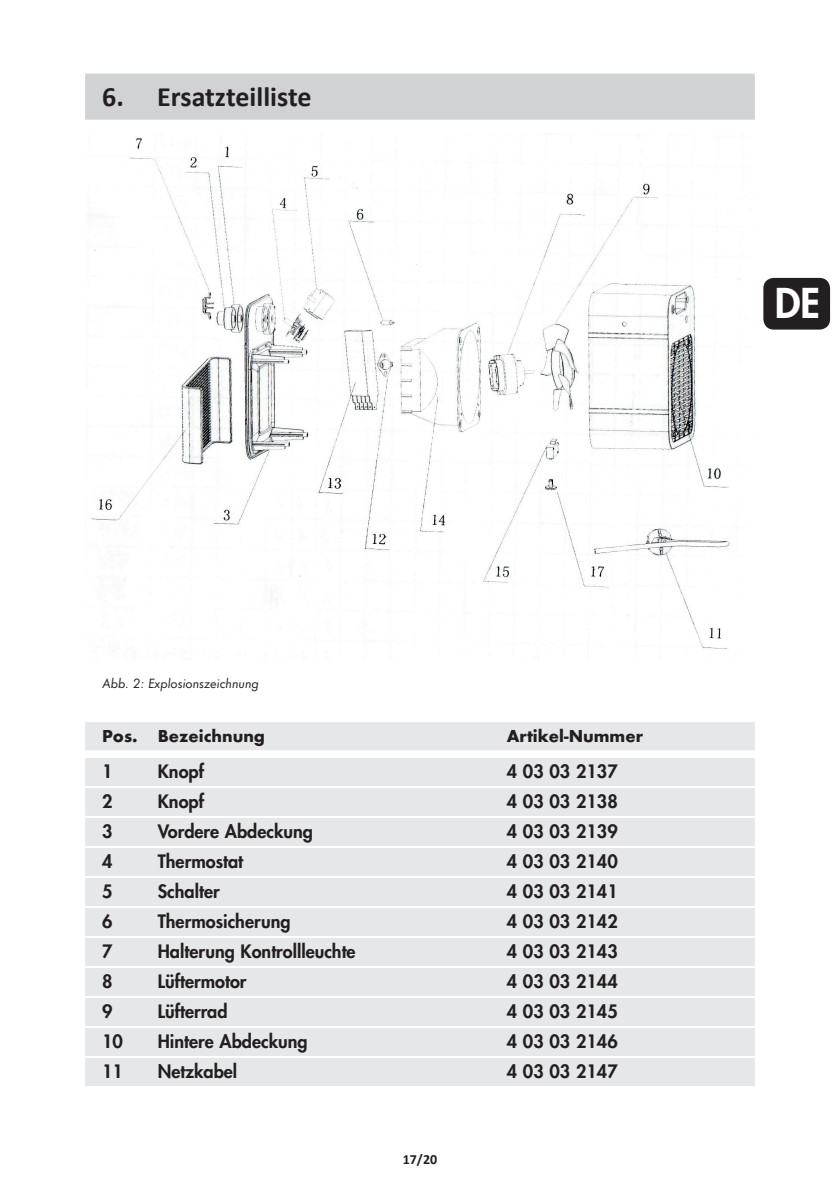
<style>
.page{position:relative;width:840px;height:1191px;background:#fff}
.page>*{position:absolute;margin:0;border:0;box-sizing:border-box;transform-origin:0 0}
.t1{font:800 40px "Futura";color:#fff}
.t2{font:700 28px "Calibri";color:#231f20}
.t3{font:800 18px "Futura";color:#231f20}
.t4{font:700 18px "Futura T";color:#231f20}
.t5{font:italic 14px "Futura T";color:#231f20}
.t6{font:700 14px "Calibri";color:#231f20}
</style>
<div class="page">
<div style="left:765px;top:280px;width:62px;height:47px;background:#231f20;border-radius:9px"></div>
<div style="left:763px;top:278px;width:66px;height:51px;border:4px solid #231f20;border-radius:9px"></div>
<div style="left:85px;top:74px;width:669px;height:46px;background:#d1d2d4"></div>
<div style="left:85px;top:722px;width:669px;height:28px;background:#e6e7e9"></div>
<div style="left:85px;top:758px;width:669px;height:28px;background:#e6e7e9"></div>
<div style="left:85px;top:788px;width:669px;height:28px;background:#e6e7e9"></div>
<div style="left:85px;top:818px;width:669px;height:28px;background:#e6e7e9"></div>
<div style="left:85px;top:848px;width:669px;height:28px;background:#e6e7e9"></div>
<div style="left:85px;top:878px;width:669px;height:28px;background:#e6e7e9"></div>
<div style="left:85px;top:908px;width:669px;height:28px;background:#e6e7e9"></div>
<div style="left:85px;top:938px;width:669px;height:28px;background:#e6e7e9"></div>
<div style="left:85px;top:968px;width:669px;height:28px;background:#e6e7e9"></div>
<div style="left:85px;top:998px;width:669px;height:28px;background:#e6e7e9"></div>
<div style="left:85px;top:1028px;width:669px;height:28px;background:#e6e7e9"></div>
<div style="left:85px;top:1058px;width:669px;height:28px;background:#e6e7e9"></div>
<img style="left:91px;top:138px;width:649px;height:513px">
<h2 class="t2" style="left:102px;top:77px;width:211px">6. Ersatzteilliste</h2>
<h1 class="t1" style="left:774px;top:277px;width:47px">DE</h1>
<p class="t5" style="left:102px;top:675px;width:158px">Abb. 2: Explosionszeichnung</p>
<p class="t4" style="left:102px;top:725px;width:164px">Pos. Bezeichnung</p>
<p class="t4" style="left:506px;top:725px;width:138px">Artikel-Nummer</p>
<p class="t3" style="left:102px;top:759px;width:12px">1</p>
<p class="t3" style="left:158px;top:759px;width:48px">Knopf</p>
<p class="t3" style="left:506px;top:759px;width:112px">4 03 03 2137</p>
<p class="t3" style="left:102px;top:789px;width:12px">2</p>
<p class="t3" style="left:158px;top:789px;width:48px">Knopf</p>
<p class="t3" style="left:506px;top:789px;width:112px">4 03 03 2138</p>
<p class="t3" style="left:102px;top:819px;width:12px">3</p>
<p class="t3" style="left:158px;top:819px;width:157px">Vordere Abdeckung</p>
<p class="t3" style="left:506px;top:819px;width:112px">4 03 03 2139</p>
<p class="t3" style="left:102px;top:849px;width:12px">4</p>
<p class="t3" style="left:158px;top:849px;width:87px">Thermostat</p>
<p class="t3" style="left:506px;top:849px;width:112px">4 03 03 2140</p>
<p class="t3" style="left:102px;top:879px;width:12px">5</p>
<p class="t3" style="left:158px;top:879px;width:63px">Schalter</p>
<p class="t3" style="left:506px;top:879px;width:112px">4 03 03 2141</p>
<p class="t3" style="left:102px;top:909px;width:12px">6</p>
<p class="t3" style="left:158px;top:909px;width:134px">Thermosicherung</p>
<p class="t3" style="left:506px;top:909px;width:112px">4 03 03 2142</p>
<p class="t3" style="left:102px;top:939px;width:12px">7</p>
<p class="t3" style="left:158px;top:939px;width:199px">Halterung Kontrollleuchte</p>
<p class="t3" style="left:506px;top:939px;width:112px">4 03 03 2143</p>
<p class="t3" style="left:102px;top:969px;width:12px">8</p>
<p class="t3" style="left:158px;top:969px;width:90px">Lüftermotor</p>
<p class="t3" style="left:506px;top:969px;width:112px">4 03 03 2144</p>
<p class="t3" style="left:102px;top:999px;width:12px">9</p>
<p class="t3" style="left:158px;top:999px;width:71px">Lüfterrad</p>
<p class="t3" style="left:506px;top:999px;width:112px">4 03 03 2145</p>
<p class="t3" style="left:102px;top:1029px;width:22px">10</p>
<p class="t3" style="left:158px;top:1029px;width:151px">Hintere Abdeckung</p>
<p class="t3" style="left:506px;top:1029px;width:112px">4 03 03 2146</p>
<p class="t3" style="left:102px;top:1059px;width:22px">11</p>
<p class="t3" style="left:158px;top:1059px;width:81px">Netzkabel</p>
<p class="t3" style="left:506px;top:1059px;width:112px">4 03 03 2147</p>
<p class="t6" style="left:402px;top:1149px;width:36px">17/20</p>
</div>
